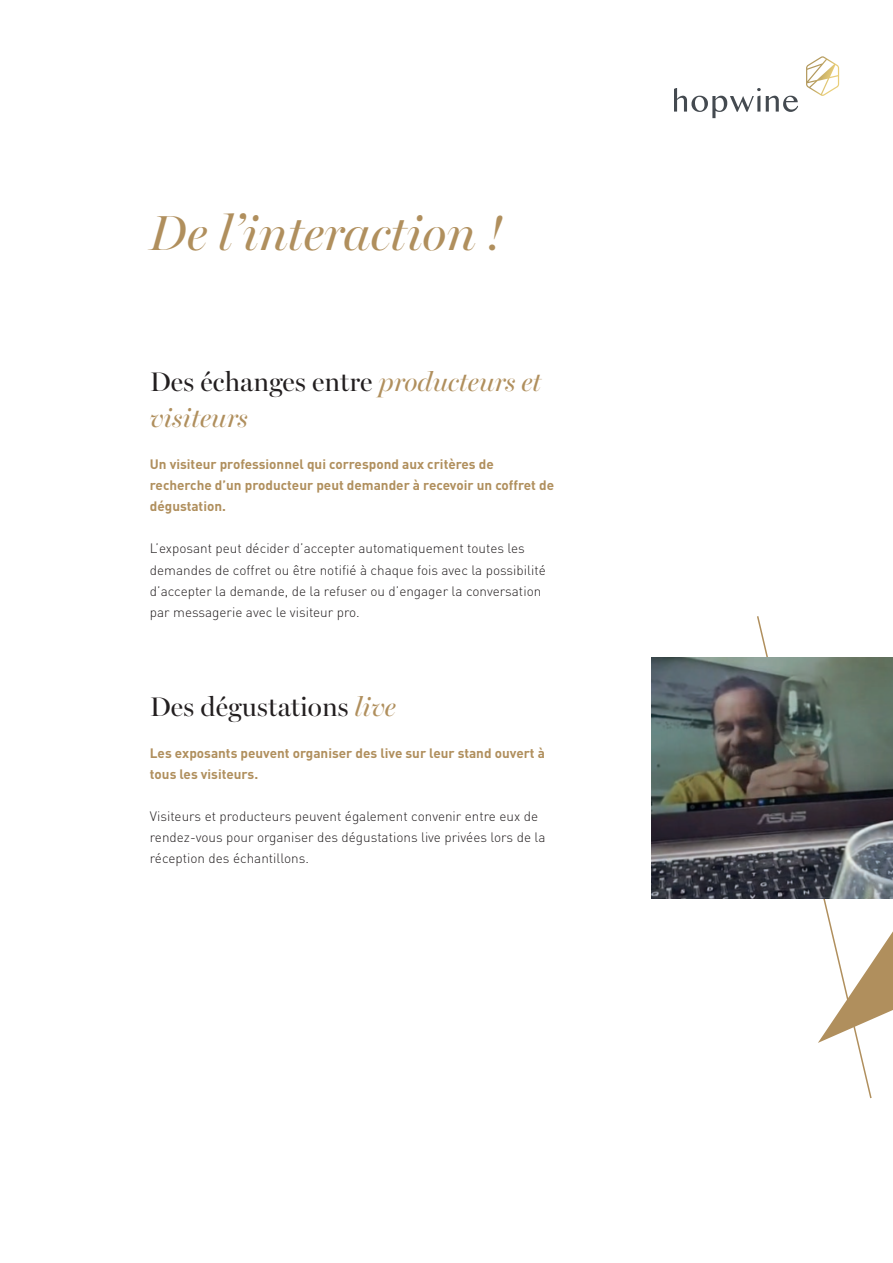
<style>
.page{position:relative;width:893px;height:1263px;background:#fff}
.page>*{position:absolute;margin:0;border:0;box-sizing:border-box;transform-origin:0 0}
.t1{font:italic 49.5px "Miller Banner";color:#b08f5d}
.t2{font:italic 27px/36px "Miller Banner";color:#b08f5d}
.t3{font:27px "Miller Banner";color:#231f20}
.t4{font:300 13.5px/21px "DIN";color:#231f20}
.t5{font:700 13.5px/21px "DIN";color:#b08f5d}
.s1{font-style:normal;color:#231f20}
.s2{font-style:italic;color:#b08f5d}
</style>
<div class="page">
<svg style="left:674px;top:88px;width:124px;height:30px"></svg>
<svg style="left:806px;top:56px;width:33px;height:40px"></svg>
<svg style="left:756px;top:616px;width:117px;height:483px"></svg>
<svg style="left:818px;top:931px;width:75px;height:112px"></svg>
<img style="left:651px;top:657px;width:242px;height:241px">
<h1 class="t1" style="left:150px;top:204px;width:354px">De l’interaction !</h1>
<h2 class="t2" style="left:150px;top:364px;width:393px"><span class="s1">Des échanges entre</span> producteurs et visiteurs</h2>
<p class="t5" style="left:150px;top:453px;width:406px">Un visiteur professionnel qui correspond aux critères de recherche d’un producteur peut demander à recevoir un coffret de dégustation.</p>
<p class="t4" style="left:150px;top:538px;width:397px">L’exposant peut décider d’accepter automatiquement toutes les demandes de coffret ou être notifié à chaque fois avec la possibilité d’accepter la demande, de la refuser ou d’engager la conversation par messagerie avec le visiteur pro.</p>
<h2 class="t3" style="left:150px;top:690px;width:247px">Des dégustations <span class="s2">live</span></h2>
<p class="t5" style="left:150px;top:741px;width:397px">Les exposants peuvent organiser des live sur leur stand ouvert à tous les visiteurs.</p>
<p class="t4" style="left:150px;top:805px;width:397px">Visiteurs et producteurs peuvent également convenir entre eux de rendez-vous pour organiser des dégustations live privées lors de la réception des échantillons.</p>
</div>
